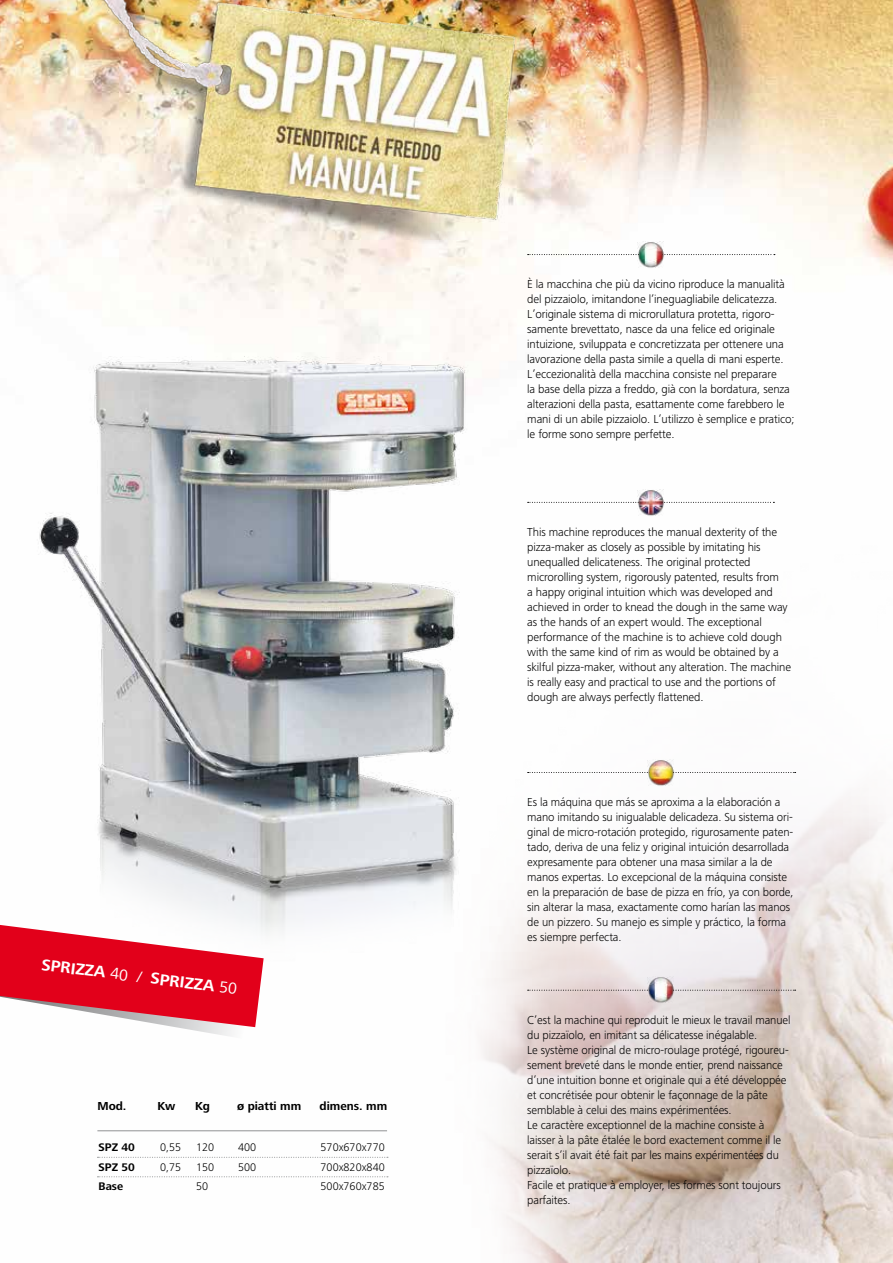
<style>
.page{position:relative;width:893px;height:1263px;background:#fff}
.page>*{position:absolute;margin:0;border:0;box-sizing:border-box;transform-origin:0 0}
.t1{font:700 16.5px "Frutiger Next LT";color:#fff}
.t2{font:300 12px/15px "Frutiger Next LT";letter-spacing:-.01em;color:#000}
.t3{font:700 12px "Frutiger Next LT";color:#000}
.t4{font:300 11.4px "Frutiger Next LT";color:#000}
.t5{font:700 11.4px "Frutiger Next LT";color:#000}
.s1{font-weight:400}
</style>
<div class="page">
<img style="left:0;top:0;width:893px;height:1178px">
<img style="left:144px;top:407px;width:749px;height:856px">
<img style="left:29px;top:331px;width:460px;height:832px">
<svg style="left:98px;top:1157px;width:290px;height:1px"></svg>
<svg style="left:98px;top:1176px;width:290px;height:1px"></svg>
<hr style="left:97px;top:1130px;width:290px;height:1px;background:#9c9e9f">
<img style="left:81px;top:0;width:451px;height:279px">
<svg style="left:0;top:925px;width:264px;height:114px"></svg>
<svg style="left:528px;top:254px;width:247px;height:1px"></svg>
<img style="left:637px;top:241px;width:27px;height:27px">
<svg style="left:528px;top:502px;width:246px;height:1px"></svg>
<img style="left:637px;top:489px;width:27px;height:27px">
<svg style="left:528px;top:772px;width:268px;height:1px"></svg>
<img style="left:647px;top:759px;width:27px;height:27px">
<svg style="left:528px;top:990px;width:268px;height:1px"></svg>
<img style="left:647px;top:977px;width:27px;height:27px">
<h1 class="t1" style="left:43px;top:955px;width:198px;rotate:7deg">SPRIZZA <span class="s1">40 /</span> SPRIZZA <span class="s1">50</span></h1>
<p class="t3" style="left:98px;top:1099px;width:31px">Mod.</p>
<p class="t3" style="left:158px;top:1099px;width:19px">Kw</p>
<p class="t3" style="left:195px;top:1099px;width:17px">Kg</p>
<p class="t3" style="left:237px;top:1099px;width:66px">ø piatti mm</p>
<p class="t3" style="left:320px;top:1099px;width:69px">dimens. mm</p>
<p class="t5" style="left:99px;top:1141px;width:38px">SPZ 40</p>
<p class="t4" style="left:160px;top:1141px;width:23px">0,55</p>
<p class="t4" style="left:196px;top:1141px;width:20px">120</p>
<p class="t4" style="left:238px;top:1141px;width:20px">400</p>
<p class="t4" style="left:321px;top:1141px;width:66px">570x670x770</p>
<p class="t5" style="left:99px;top:1160px;width:38px">SPZ 50</p>
<p class="t4" style="left:160px;top:1161px;width:23px">0,75</p>
<p class="t4" style="left:196px;top:1161px;width:20px">150</p>
<p class="t4" style="left:238px;top:1161px;width:20px">500</p>
<p class="t4" style="left:321px;top:1161px;width:66px">700x820x840</p>
<p class="t5" style="left:99px;top:1180px;width:26px">Base</p>
<p class="t4" style="left:196px;top:1180px;width:14px">50</p>
<p class="t4" style="left:321px;top:1180px;width:66px">500x760x785</p>
<p class="t2" style="left:527px;top:277px;width:269px">È la macchina che più da vicino riproduce la manualità del pizzaiolo, imitandone l’ineguagliabile delicatezza.<br>L’originale sistema di microrullatura protetta, rigoro&shy;samente brevettato, nasce da una felice ed originale intuizione, sviluppata e concretizzata per ottenere una lavorazione della pasta simile a quella di mani esperte.<br>L’eccezionalità della macchina consiste nel preparare<br>la base della pizza a freddo, già con la bordatura, senza alterazioni della pasta, esattamente come farebbero le mani di un abile pizzaiolo. L’utilizzo è semplice e pratico; le forme sono sempre perfette.</p>
<p class="t2" style="left:527px;top:524px;width:265px">This machine reproduces the manual dexterity of the pizza-maker as closely as possible by imitating his unequalled delicateness. The original protected microrolling system, rigorously patented, results from<br>a happy original intuition which was developed and achieved in order to knead the dough in the same way as the hands of an expert would. The exceptional performance of the machine is to achieve cold dough with the same kind of rim as would be obtained by a skilful pizza-maker, without any alteration. The machine is really easy and practical to use and the portions of dough are always perfectly flattened.</p>
<p class="t2" style="left:527px;top:794px;width:268px">Es la máquina que más se aproxima a la elaboración a mano imitando su inigualable delicadeza. Su sistema ori&shy;ginal de micro-rotación protegido, rigurosamente paten&shy;tado, deriva de una feliz y original intuición desarrollada expresamente para obtener una masa similar a la de manos expertas. Lo excepcional de la máquina consiste en la preparación de base de pizza en frío, ya con borde, sin alterar la masa, exactamente como harían las manos de un pizzero. Su manejo es simple y práctico, la forma es siempre perfecta.</p>
<p class="t2" style="left:527px;top:1012px;width:265px">C’est la machine qui reproduit le mieux le travail manuel du pizzaïolo, en imitant sa délicatesse inégalable.<br>Le système original de micro-roulage protégé, rigoureu&shy;sement breveté dans le monde entier, prend naissance d’une intuition bonne et originale qui a été développée et concrétisée pour obtenir le façonnage de la pâte semblable à celui des mains expérimentées.<br>Le caractère exceptionnel de la machine consiste à laisser à la pâte étalée le bord exactement comme il le serait s’il avait été fait par les mains expérimentées du pizzaïolo.<br>Facile et pratique à employer, les formes sont toujours parfaites.</p>
</div>
